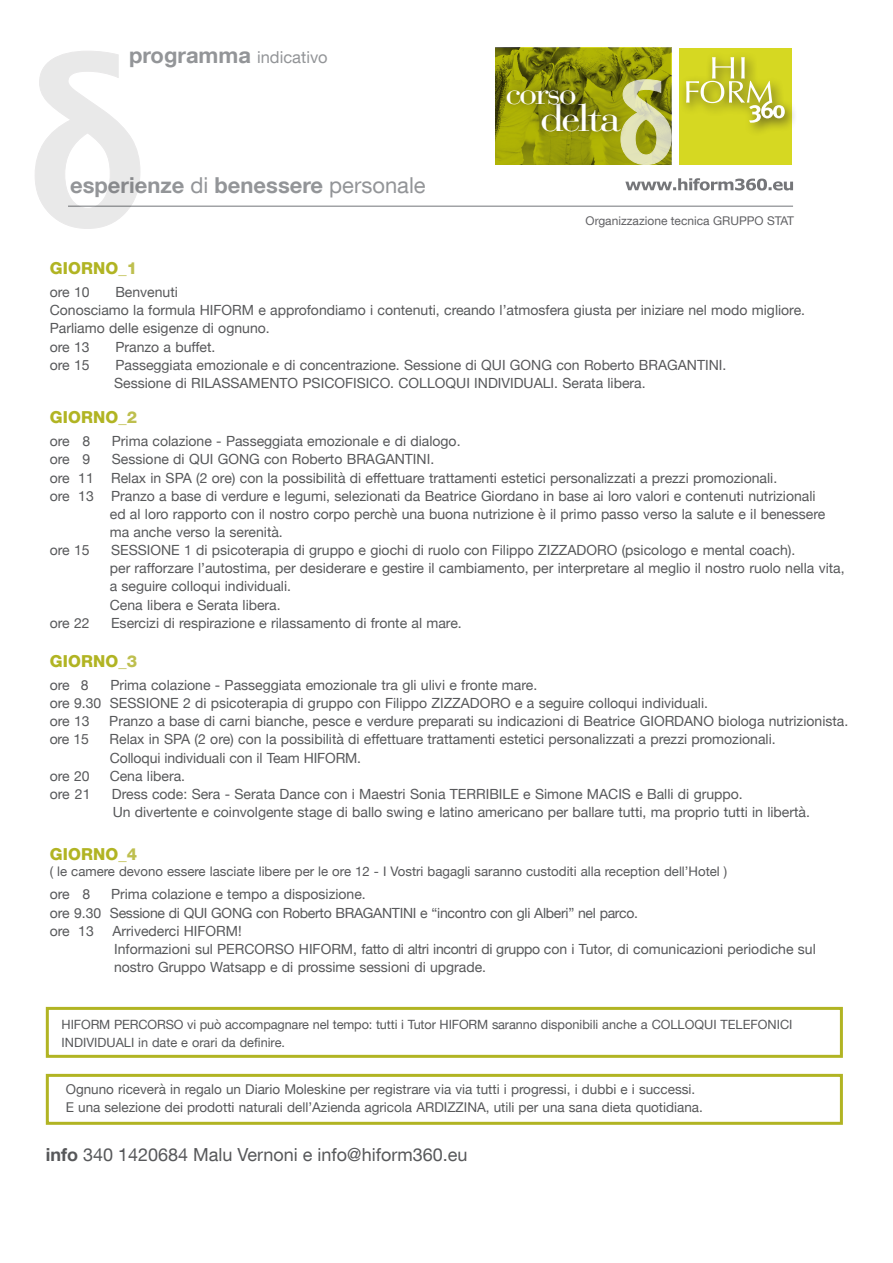
<style>
.page{position:relative;width:893px;height:1263px;background:#fff}
.page>*{position:absolute;margin:0;border:0;box-sizing:border-box;transform-origin:0 0}
.t1{font:38.1px "Bauer Bodoni";letter-spacing:-.06em;color:#fff;scale:1.15 1}
.t2{font:31.35px "Bauer Bodoni";letter-spacing:-.06em;color:#fff;scale:1.15 1}
.t3{font:700 21.9px "Helvetica Neue LT Com";color:#939598}
.t4{font:18px "Helvetica Neue LT Com";color:#57585a}
.Normale{font:800 16.5px "Helvetica Neue LT Com";letter-spacing:.01em;color:#b1b423}
.t5{font:16.5px "Helvetica Neue LT Com";color:#939598}
.Normale-2{font:14.1px "Helvetica Neue";color:#57585a}
.Normale-3{font:14.1px "Helvetica Neue";letter-spacing:-.02em;color:#57585a}
.Normale-4{font:13.5px "Helvetica Neue";color:#57585a}
.Normale-5{font:13.2px "Helvetica Neue";color:#57585a}
.Normale-6{font:12.75px "Helvetica Neue";color:#57585a}
.t6{font:12px "Helvetica Neue LT Com";color:#616164}
.s1{font-weight:700;font-size:21.9px}
.s2{font-weight:400}
.s3{color:#bebf4f}
.s4{font-weight:700}
</style>
<div class="page">
<svg style="left:625px;top:178px;width:168px;height:13px"></svg>
<div style="left:46px;top:1074px;width:797px;height:51px;border:3px solid #b1b423"></div>
<div style="left:46px;top:1007px;width:797px;height:51px;border:3px solid #b1b423"></div>
<hr style="left:68px;top:205px;width:725px;height:2px;background:#a1a3a6">
<div style="left:679px;top:48px;width:113px;height:117px;background:#d6d822"></div>
<img style="left:495px;top:48px;width:176px;height:117px">
<div style="left:679px;top:51px;width:119px;height:85px;background:#231f20;opacity:.75"></div>
<svg style="left:686px;top:57px;width:99px;height:66px"></svg>
<svg style="left:621px;top:79px;width:50px;height:86px;background:#b9bb6e"></svg>
<div style="left:533px;top:95px;width:95px;height:45px;background:#231f20;opacity:.75"></div>
<div style="left:498px;top:82px;width:86px;height:31px;background:#231f20;opacity:.75"></div>
<svg style="left:35px;top:51px;width:106px;height:178px"></svg>
<p class="t5" style="left:129px;top:47px;width:200px"><span class="s1">programma</span> indicativo</p>
<p class="t3" style="left:70px;top:171px;width:357px">esperienze <span class="s2">di</span> benessere <span class="s2">personale</span></p>
<p class="t2" style="left:505px;top:74px;width:64px">corso</p>
<p class="t1" style="left:539px;top:95px;width:73px">delta</p>
<p class="t6" style="left:586px;top:213px;width:210px">Organizzazione tecnica GRUPPO STAT</p>
<p class="Normale" style="left:50px;top:258px;width:89px">GIORNO<span class="s3">_1</span></p>
<p class="Normale-2" style="left:50px;top:282px;width:41px">ore 10</p>
<p class="Normale-2" style="left:115px;top:282px;width:64px">Benvenuti</p>
<p class="Normale-2" style="left:50px;top:300px;width:757px">Conosciamo la formula HIFORM e approfondiamo i contenuti, creando l’atmosfera giusta per iniziare nel modo migliore.</p>
<p class="Normale-2" style="left:50px;top:318px;width:222px">Parliamo delle esigenze di ognuno.</p>
<p class="Normale-2" style="left:50px;top:336px;width:41px">ore 13</p>
<p class="Normale-2" style="left:115px;top:336px;width:101px">Pranzo a buffet.</p>
<p class="Normale-2" style="left:50px;top:354px;width:41px">ore 15</p>
<p class="Normale-2" style="left:115px;top:354px;width:613px">Passeggiata emozionale e di concentrazione. Sessione di QUI GONG con Roberto BRAGANTINI.</p>
<p class="Normale-2" style="left:114px;top:373px;width:533px">Sessione di RILASSAMENTO PSICOFISICO. COLLOQUI INDIVIDUALI. Serata libera.</p>
<p class="Normale" style="left:50px;top:407px;width:89px">GIORNO<span class="s3">_2</span></p>
<p class="Normale-2" style="left:50px;top:431px;width:42px">ore 8</p>
<p class="Normale-2" style="left:112px;top:431px;width:350px">Prima colazione - Passeggiata emozionale e di dialogo.</p>
<p class="Normale-2" style="left:50px;top:449px;width:42px">ore 9</p>
<p class="Normale-2" style="left:112px;top:449px;width:324px">Sessione di QUI GONG con Roberto BRAGANTINI.</p>
<p class="Normale-2" style="left:50px;top:467px;width:729px">ore 11 Relax in SPA (2 ore) con la possibilità di effettuare trattamenti estetici personalizzati a prezzi promozionali.</p>
<p class="Normale-2" style="left:50px;top:485px;width:767px">ore 13 Pranzo a base di verdure e legumi, selezionati da Beatrice Giordano in base ai loro valori e contenuti nutrizionali</p>
<p class="Normale-2" style="left:110px;top:504px;width:717px">ed al loro rapporto con il nostro corpo perchè una buona nutrizione è il primo passo verso la salute e il benessere</p>
<p class="Normale-2" style="left:110px;top:522px;width:175px">ma anche verso la serenità.</p>
<p class="Normale-2" style="left:50px;top:540px;width:41px">ore 15</p>
<p class="Normale-2" style="left:111px;top:540px;width:686px">SESSIONE 1 di psicoterapia di gruppo e giochi di ruolo con Filippo ZIZZADORO (psicologo e mental coach).</p>
<p class="Normale-2" style="left:110px;top:558px;width:736px">per rafforzare l’autostima, per desiderare e gestire il cambiamento, per interpretare al meglio il nostro ruolo nella vita,</p>
<p class="Normale-2" style="left:110px;top:576px;width:183px">a seguire colloqui individuali.</p>
<p class="Normale-2" style="left:110px;top:594px;width:172px">Cena libera e Serata libera.</p>
<p class="Normale-2" style="left:50px;top:613px;width:41px">ore 22</p>
<p class="Normale-2" style="left:111px;top:613px;width:352px">Esercizi di respirazione e rilassamento di fronte al mare.</p>
<p class="Normale" style="left:50px;top:651px;width:89px">GIORNO<span class="s3">_3</span></p>
<p class="Normale-2" style="left:50px;top:675px;width:40px">ore 8</p>
<p class="Normale-2" style="left:110px;top:675px;width:428px">Prima colazione - Passeggiata emozionale tra gli ulivi e fronte mare.</p>
<p class="Normale-2" style="left:50px;top:693px;width:660px">ore 9.30 SESSIONE 2 di psicoterapia di gruppo con Filippo ZIZZADORO e a seguire colloqui individuali.</p>
<p class="Normale-2" style="left:50px;top:711px;width:41px">ore 13</p>
<p class="Normale-2" style="left:109px;top:711px;width:741px">Pranzo a base di carni bianche, pesce e verdure preparati su indicazioni di Beatrice GIORDANO biologa nutrizionista.</p>
<p class="Normale-2" style="left:50px;top:729px;width:41px">ore 15</p>
<p class="Normale-2" style="left:110px;top:729px;width:668px">Relax in SPA (2 ore) con la possibilità di effettuare trattamenti estetici personalizzati a prezzi promozionali.</p>
<p class="Normale-2" style="left:110px;top:747px;width:253px">Colloqui individuali con il Team HIFORM.</p>
<p class="Normale-2" style="left:50px;top:765px;width:41px">ore 20</p>
<p class="Normale-2" style="left:110px;top:765px;width:77px">Cena libera.</p>
<p class="Normale-2" style="left:50px;top:784px;width:42px">ore 21</p>
<p class="Normale-2" style="left:112px;top:784px;width:632px">Dress code: Sera - Serata Dance con i Maestri Sonia TERRIBILE e Simone MACIS e Balli di gruppo.</p>
<p class="Normale-2" style="left:113px;top:802px;width:699px">Un divertente e coinvolgente stage di ballo swing e latino americano per ballare tutti, ma proprio tutti in libertà.</p>
<p class="Normale" style="left:50px;top:844px;width:89px">GIORNO<span class="s3">_4</span></p>
<p class="Normale-5" style="left:50px;top:862px;width:679px">( le camere devono essere lasciate libere per le ore 12 - I Vostri bagagli saranno custoditi alla reception dell’Hotel )</p>
<p class="Normale-2" style="left:50px;top:884px;width:42px">ore 8</p>
<p class="Normale-2" style="left:111px;top:884px;width:256px">Prima colazione e tempo a disposizione.</p>
<p class="Normale-3" style="left:50px;top:902px;width:590px">ore 9.30 Sessione di QUI GONG con Roberto BRAGANTINI e “incontro con gli Alberi” nel parco.</p>
<p class="Normale-2" style="left:50px;top:920px;width:46px">ore 13</p>
<p class="Normale-2" style="left:113px;top:920px;width:131px">Arrivederci HIFORM!</p>
<p class="Normale-2" style="left:114px;top:939px;width:703px">Informazioni sul PERCORSO HIFORM, fatto di altri incontri di gruppo con i Tutor, di comunicazioni periodiche sul</p>
<p class="Normale-2" style="left:114px;top:957px;width:374px">nostro Gruppo Watsapp e di prossime sessioni di upgrade.</p>
<p class="Normale-6" style="left:62px;top:1015px;width:732px">HIFORM PERCORSO vi può accompagnare nel tempo: tutti i Tutor HIFORM saranno disponibili anche a COLLOQUI TELEFONICI</p>
<p class="Normale-6" style="left:62px;top:1033px;width:225px">INDIVIDUALI in date e orari da definire.</p>
<p class="Normale-4" style="left:66px;top:1080px;width:631px">Ognuno riceverà in regalo un Diario Moleskine per registrare via via tutti i progressi, i dubbi e i successi.</p>
<p class="Normale-4" style="left:66px;top:1098px;width:639px">E una selezione dei prodotti naturali dell’Azienda agricola ARDIZZINA, utili per una sana dieta quotidiana.</p>
<p class="t4" style="left:46px;top:1144px;width:423px"><span class="s4">info</span> 340 1420684 Malu Vernoni e info@hiform360.eu</p>
</div>
